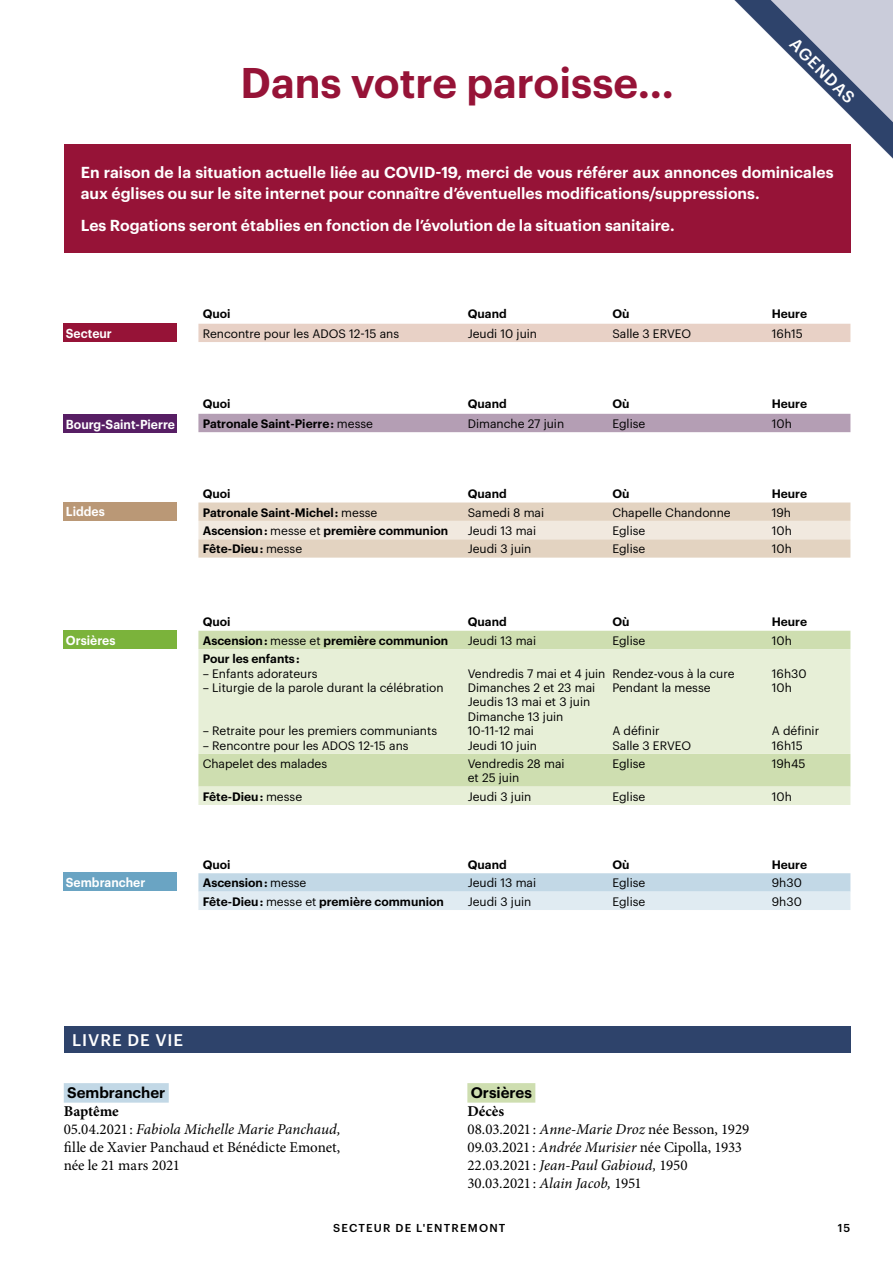
<style>
.page{position:relative;width:893px;height:1263px;background:#fff}
.page>*{position:absolute;margin:0;border:0;box-sizing:border-box;transform-origin:0 0}
.t1{font:600 42px "Graphik";color:#961337}
.t2{font:500 16.5px "Graphik";letter-spacing:.055em;color:#fff}
.t3{font:600 15.6px/21px "Graphik";color:#fff}
.t4{font:15px/18px "Minion Pro";letter-spacing:-.005em;color:#000}
.t5{font:600 15px "Graphik";color:#000}
.t6{font:600 12.75px "Graphik";color:#fff;scale:.95 1}
.t7{font:12px/14.4px "Graphik";color:#000}
.t8{font:600 12px "Graphik";color:#000}
.t9{font:500 11.25px "Graphik";letter-spacing:.105em;color:#000}
.s1{font-weight:400}
.s2{font-weight:700}
.s3{font-style:italic}
</style>
<div class="page">
<div style="left:198px;top:414px;width:652px;height:18px;background:#b49eb4"></div>
<div style="left:64px;top:414px;width:113px;height:18px;background:#571e64"></div>
<div style="left:64px;top:324px;width:113px;height:18px;background:#961337"></div>
<div style="left:198px;top:324px;width:652px;height:18px;background:#e8d1c6"></div>
<svg style="left:198px;top:502px;width:652px;height:56px;background:#e8dbcc"></svg>
<div style="left:64px;top:502px;width:113px;height:18px;background:#ba9876"></div>
<svg style="left:198px;top:630px;width:652px;height:1px"></svg>
<div style="left:198px;top:631px;width:652px;height:18px;background:#cedeb0"></div>
<svg style="left:198px;top:649px;width:652px;height:156px;background:#e1ebcf"></svg>
<div style="left:64px;top:630px;width:113px;height:18px;background:#7bb33b"></div>
<svg style="left:198px;top:873px;width:652px;height:37px;background:#d1e1ec"></svg>
<div style="left:64px;top:873px;width:113px;height:18px;background:#6aa4c3"></div>
<div style="left:64px;top:144px;width:786px;height:108px;background:#961337"></div>
<div style="left:64px;top:1083px;width:105px;height:20px;background:#c2d8e6"></div>
<div style="left:467px;top:1083px;width:68px;height:20px;background:#cedeb0"></div>
<div style="left:64px;top:1026px;width:786px;height:26px;background:#2e436b"></div>
<svg style="left:734px;top:0;width:159px;height:159px"></svg>
<h1 class="t1" style="left:241px;top:51px;width:435px">Dans votre paroisse…</h1>
<h2 class="t2" style="left:802px;top:32px;width:85px;rotate:45deg">AGENDAS</h2>
<h3 class="t3" style="left:81px;top:161px;width:754px">En raison de la situation actuelle liée au COVID-19, merci de vous référer aux annonces dominicales aux églises ou sur le site internet pour connaître d’éventuelles modifications/suppressions.</h3>
<h3 class="t3" style="left:81px;top:213px;width:595px">Les Rogations seront établies en fonction de l’évolution de la situation sanitaire.</h3>
<p class="t6" style="left:66px;top:323px;width:50px">Secteur</p>
<p class="t8" style="left:203px;top:304px;width:29px">Quoi</p>
<p class="t8" style="left:468px;top:304px;width:40px">Quand</p>
<p class="t8" style="left:612px;top:304px;width:19px">Où</p>
<p class="t8" style="left:772px;top:304px;width:37px">Heure</p>
<p class="t7" style="left:203px;top:325px;width:198px">Rencontre pour les ADOS 12-15 ans</p>
<p class="t7" style="left:468px;top:325px;width:71px">Jeudi 10 juin</p>
<p class="t7" style="left:612px;top:325px;width:80px">Salle 3 ERVEO</p>
<p class="t7" style="left:772px;top:325px;width:33px">16h15</p>
<p class="t8" style="left:203px;top:394px;width:29px">Quoi</p>
<p class="t8" style="left:468px;top:394px;width:40px">Quand</p>
<p class="t8" style="left:612px;top:394px;width:19px">Où</p>
<p class="t8" style="left:772px;top:394px;width:37px">Heure</p>
<p class="t6" style="left:66px;top:414px;width:116px">Bourg-Saint-Pierre</p>
<p class="t8" style="left:203px;top:414px;width:172px">Patronale Saint-Pierre : <span class="s1">messe</span></p>
<p class="t7" style="left:468px;top:415px;width:98px">Dimanche 27 juin</p>
<p class="t7" style="left:612px;top:415px;width:35px">Eglise</p>
<p class="t7" style="left:772px;top:415px;width:22px">10h</p>
<p class="t6" style="left:66px;top:502px;width:42px">Liddes</p>
<p class="t6" style="left:66px;top:630px;width:54px">Orsières</p>
<p class="t6" style="left:66px;top:873px;width:85px">Sembrancher</p>
<p class="t8" style="left:203px;top:485px;width:29px">Quoi</p>
<p class="t8" style="left:468px;top:485px;width:40px">Quand</p>
<p class="t8" style="left:612px;top:485px;width:19px">Où</p>
<p class="t8" style="left:772px;top:485px;width:37px">Heure</p>
<p class="t8" style="left:203px;top:503px;width:176px">Patronale Saint-Michel : <span class="s1">messe</span></p>
<p class="t7" style="left:468px;top:504px;width:78px">Samedi 8 mai</p>
<p class="t7" style="left:612px;top:504px;width:120px">Chapelle Chandonne</p>
<p class="t7" style="left:772px;top:504px;width:21px">19h</p>
<p class="t8" style="left:203px;top:521px;width:247px">Ascension : <span class="s1">messe et</span> première communion</p>
<p class="t7" style="left:468px;top:522px;width:70px">Jeudi 13 mai</p>
<p class="t7" style="left:612px;top:522px;width:35px">Eglise</p>
<p class="t7" style="left:772px;top:522px;width:22px">10h</p>
<p class="t8" style="left:203px;top:540px;width:101px">Fête-Dieu : <span class="s1">messe</span></p>
<p class="t7" style="left:468px;top:541px;width:65px">Jeudi 3 juin</p>
<p class="t7" style="left:612px;top:541px;width:35px">Eglise</p>
<p class="t7" style="left:772px;top:541px;width:22px">10h</p>
<p class="t8" style="left:203px;top:613px;width:29px">Quoi</p>
<p class="t8" style="left:468px;top:613px;width:40px">Quand</p>
<p class="t8" style="left:612px;top:613px;width:19px">Où</p>
<p class="t8" style="left:772px;top:613px;width:37px">Heure</p>
<p class="t8" style="left:203px;top:631px;width:247px">Ascension : <span class="s1">messe et</span> première communion</p>
<p class="t7" style="left:468px;top:632px;width:70px">Jeudi 13 mai</p>
<p class="t7" style="left:612px;top:632px;width:35px">Eglise</p>
<p class="t7" style="left:772px;top:632px;width:22px">10h</p>
<p class="t8" style="left:203px;top:650px;width:99px">Pour les enfants :</p>
<p class="t7" style="left:203px;top:665px;width:116px">– Enfants adorateurs</p>
<p class="t7" style="left:203px;top:679px;width:242px">– Liturgie de la parole durant la célébration</p>
<p class="t7" style="left:203px;top:723px;width:236px">– Retraite pour les premiers communiants</p>
<p class="t7" style="left:203px;top:737px;width:207px">– Rencontre pour les ADOS 12-15 ans</p>
<p class="t7" style="left:468px;top:665px;width:139px">Vendredis 7 mai et 4 juin<br>Dimanches 2 et 23 mai<br>Jeudis 13 mai et 3 juin<br>Dimanche 13 juin<br>10-11-12 mai<br>Jeudi 10 juin</p>
<p class="t7" style="left:612px;top:665px;width:124px">Rendez-vous à la cure<br>Pendant la messe</p>
<p class="t7" style="left:772px;top:665px;width:36px">16h30<br>10h</p>
<p class="t7" style="left:772px;top:723px;width:49px">A définir<br>16h15</p>
<p class="t7" style="left:612px;top:723px;width:80px">A définir<br>Salle 3 ERVEO</p>
<p class="t7" style="left:203px;top:755px;width:126px">Chapelet des malades</p>
<p class="t7" style="left:468px;top:755px;width:98px">Vendredis 28 mai et 25 juin</p>
<p class="t7" style="left:612px;top:755px;width:35px">Eglise</p>
<p class="t7" style="left:772px;top:755px;width:35px">19h45</p>
<p class="t8" style="left:203px;top:787px;width:101px">Fête-Dieu : <span class="s1">messe</span></p>
<p class="t7" style="left:468px;top:788px;width:65px">Jeudi 3 juin</p>
<p class="t7" style="left:612px;top:788px;width:35px">Eglise</p>
<p class="t7" style="left:772px;top:788px;width:22px">10h</p>
<p class="t8" style="left:203px;top:855px;width:29px">Quoi</p>
<p class="t8" style="left:468px;top:855px;width:40px">Quand</p>
<p class="t8" style="left:612px;top:855px;width:19px">Où</p>
<p class="t8" style="left:772px;top:855px;width:37px">Heure</p>
<p class="t8" style="left:203px;top:874px;width:105px">Ascension : <span class="s1">messe</span></p>
<p class="t7" style="left:468px;top:875px;width:70px">Jeudi 13 mai</p>
<p class="t7" style="left:612px;top:875px;width:35px">Eglise</p>
<p class="t7" style="left:772px;top:875px;width:32px">9h30</p>
<p class="t8" style="left:203px;top:892px;width:243px">Fête-Dieu : <span class="s1">messe et</span> première communion</p>
<p class="t7" style="left:468px;top:893px;width:65px">Jeudi 3 juin</p>
<p class="t7" style="left:612px;top:893px;width:35px">Eglise</p>
<p class="t7" style="left:772px;top:893px;width:32px">9h30</p>
<h2 class="t2" style="left:72px;top:1027px;width:112px">LIVRE DE VIE</h2>
<p class="t5" style="left:67px;top:1081px;width:100px">Sembrancher</p>
<p class="t4" style="left:64px;top:1102px;width:278px"><span class="s2">Baptême<br></span>05.04.2021: <span class="s3">Fabiola Michelle Marie Panchaud, </span>fille de Xavier Panchaud et Bénédicte Emonet, née le 21 mars 2021</p>
<p class="t5" style="left:471px;top:1081px;width:63px">Orsières</p>
<p class="t4" style="left:467px;top:1102px;width:283px"><span class="s2">Décès<br></span>08.03.2021: <span class="s3">Anne-Marie Droz</span> née Besson, 1929<br>09.03.2021: <span class="s3">Andrée Murisier</span> née Cipolla, 1933<br>22.03.2021: <span class="s3">Jean-Paul Gabioud,</span> 1950<br>30.03.2021: <span class="s3">Alain Jacob,</span> 1951</p>
<p class="t9" style="left:333px;top:1219px;width:174px">SECTEUR DE L'ENTREMONT</p>
<p class="t9" style="left:838px;top:1219px;width:14px">15</p>
</div>
